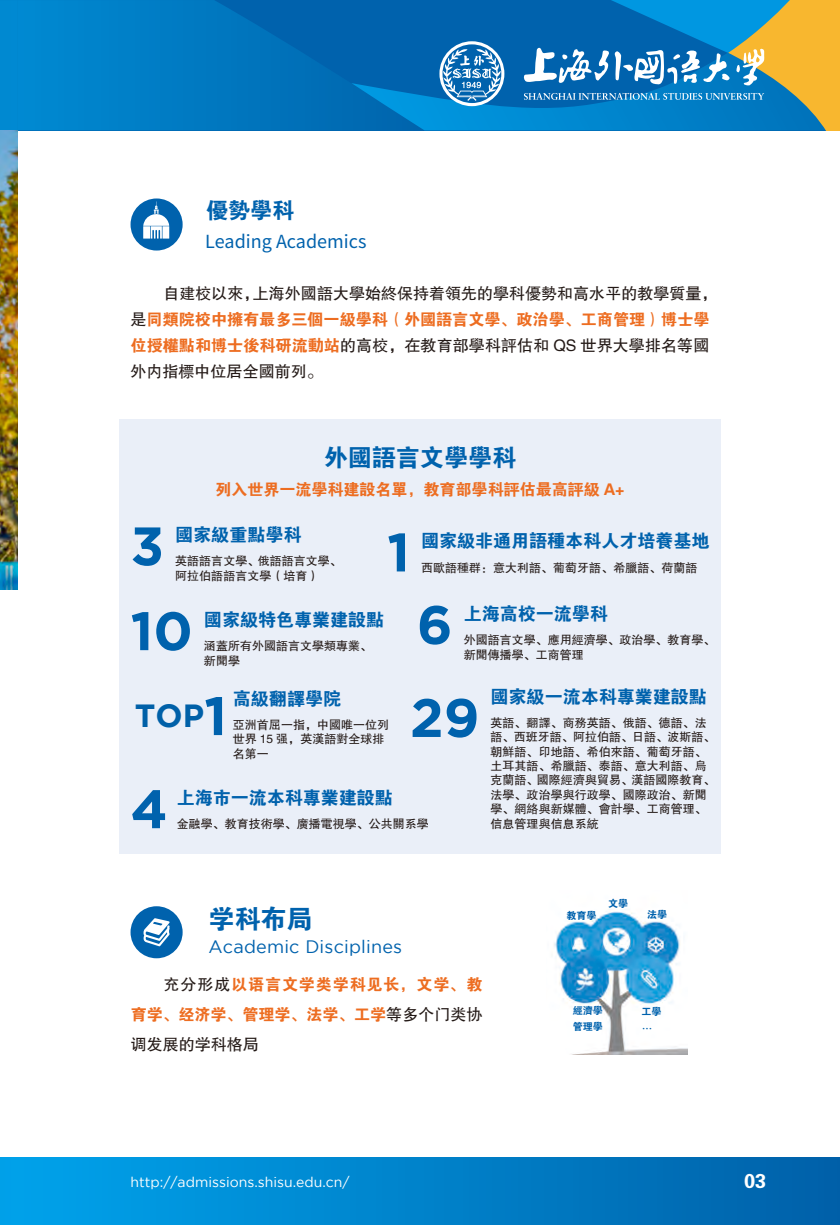
<style>
.page{position:relative;width:840px;height:1225px;background:#fff}
.page>*{position:absolute;margin:0;border:0;box-sizing:border-box;transform-origin:0 0}
.数字{font:700 54px "Gotham";color:#0062ad}
.数字-2{font:700 32px "Gotham";color:#0060a8}
.t1{font:26px "FZDHTJW GB1 0";color:#0062ad}
.t2{font:24px "FZDHTFW GB1 0";color:#0062ad}
.t3{font:22px "FZDHTFW GB1 0";color:#0062ad}
.t4{font:20px "FZDHTJW GB1 0";color:#fff}
.中文_蓝色{font:18px "FZDHTFW GB1 0";color:#0062ad}
.t5{font:18px "Gotham";letter-spacing:.01em;color:#0062ad}
.t6{font:18px "Source Han Sans CN";color:#0062ad}
.t7{font:16px/26px "FZHTFW GB1 0";color:#231916}
.t8{font:16px/30px "FZDHTJW GB1 0";letter-spacing:.055em;color:#ed6d21;text-align:justify}
.t9{font:16px "FZDHTFW GB1 0";color:#ed6d21}
.t10{font:14px "Gotham";color:#fff}
.中文_黑色{font:12px/14.4px "FZHTFW GB1 0";color:#231916}
.t11{font:10px "FZDHTFW GB1 0";color:#0062ad}
.t12{font:10px "FZDHTJW GB1 0";color:#0062ad}
.s1{font-family:"FZDHTFW GB1 0";color:#ed6d21}
.s2{font-size:54px;color:#0062ad}
.s3{font-family:"FZHTJW GB1 0";color:#231916}
</style>
<div class="page">
<div style="left:0;top:1157px;width:17px;height:68px;background:#00a0e9"></div>
<div style="left:17px;top:1157px;width:822px;height:68px;background:linear-gradient(to right,#00a3eb,#0060a9)"></div>
<div style="left:0;top:0;width:17px;height:130px;background:#0089d1"></div>
<svg style="left:17px;top:0;width:314px;height:130px;background:#007ac2"></svg>
<svg style="left:331px;top:0;width:508px;height:130px;background:#2f82ae"></svg>
<img style="left:0;top:130px;width:17px;height:460px">
<div style="left:130px;top:198px;width:52px;height:52px;background:#0062ad;border-radius:50%"></div>
<svg style="left:143px;top:201px;width:26px;height:38px"></svg>
<div style="left:119px;top:418px;width:601px;height:435px;background:#eaeff8"></div>
<div style="left:130px;top:906px;width:52px;height:52px;background:#0062ad;border-radius:50%"></div>
<svg style="left:143px;top:918px;width:27px;height:28px"></svg>
<img style="left:554px;top:909px;width:133px;height:145px">
<p class="t3" style="left:206px;top:198px;width:90px">优势学科</p>
<p class="t6" style="left:205px;top:231px;width:163px">Leading Academics</p>
<p class="t7" style="left:130px;top:280px;width:588px;text-indent:33px">自建校以来，上海外国语大学始终保持着领先的学科优势和高水平的教学质量，是<span class="s1">同类院校中拥有最多三个一级学科（外国语言文学、政治学、工商管理）博士学位授权点和博士后科研流动站</span>的高校，在教育部学科评估和 QS 世界大学排名等国外内指标中位居全国前列。</p>
<p class="t2" style="left:324px;top:444px;width:193px">外国语言文学学科</p>
<p class="t9" style="left:215px;top:480px;width:410px">列入世界一流学科建设名单，教育部学科评估最高评级 A+</p>
<p class="数字" style="left:130px;top:515px;width:35px">3</p>
<p class="中文_蓝色" style="left:175px;top:525px;width:128px">国家级重点学科</p>
<p class="中文_黑色" style="left:175px;top:554px;width:168px">英语语言文学、俄语语言文学、</p>
<p class="中文_黑色" style="left:175px;top:568px;width:146px">阿拉伯语语言文学（培育）</p>
<p class="数字" style="left:387px;top:521px;width:24px">1</p>
<p class="中文_蓝色" style="left:421px;top:531px;width:289px">国家级非通用语种本科人才培养基地</p>
<p class="中文_黑色" style="left:421px;top:560px;width:277px">西欧语种群：意大利语、葡萄牙语、希腊语、荷兰语</p>
<p class="数字" style="left:416px;top:593px;width:37px">6</p>
<p class="中文_蓝色" style="left:463px;top:603px;width:145px">上海高校一流学科</p>
<p class="中文_蓝色" style="left:204px;top:610px;width:181px">国家级特色专业建设点</p>
<p class="中文_黑色" style="left:204px;top:639px;width:169px">涵盖所有外国语言文学类专业、</p>
<p class="中文_黑色" style="left:204px;top:653px;width:37px">新闻学</p>
<p class="数字-2" style="left:135px;top:697px;width:94px">TOP<span class="s2">1</span></p>
<p class="中文_蓝色" style="left:233px;top:688px;width:109px">高级翻译学院</p>
<p class="数字" style="left:130px;top:600px;width:64px">10</p>
<p class="中文_黑色" style="left:463px;top:633px;width:253px">外国语言文学、应用经济学、政治学、教育学、</p>
<p class="中文_黑色" style="left:463px;top:647px;width:121px">新闻传播学、工商管理</p>
<p class="中文_蓝色" style="left:490px;top:686px;width:217px">国家级一流本科专业建设点</p>
<p class="中文_黑色" style="left:490px;top:715px;width:226px">英语、翻译、商务英语、俄语、德语、法语、西班牙语、阿拉伯语、日语、波斯语、朝鲜语、印地语、希伯来语、葡萄牙语、土耳其语、希腊语、泰语、意大利语、乌克兰语、国际经济与贸易、汉语国际教育、法学、政治学与行政学、国际政治、新闻学、网络与新媒体、会计学、工商管理、信息管理与信息系统</p>
<p class="数字" style="left:410px;top:686px;width:71px">29</p>
<p class="中文_黑色" style="left:233px;top:718px;width:157px">亚洲首屈一指，中国唯一位列世界 15 强，英汉语对全球排名第一</p>
<p class="数字" style="left:130px;top:778px;width:39px">4</p>
<p class="中文_蓝色" style="left:177px;top:788px;width:217px">上海市一流本科专业建设点</p>
<p class="中文_黑色" style="left:177px;top:817px;width:253px">金融学、教育技术学、广播电视学、公共关系学</p>
<p class="t1" style="left:208px;top:904px;width:105px">学科布局</p>
<p class="t5" style="left:208px;top:936px;width:195px">Academic Disciplines</p>
<p class="t8" style="left:131px;top:969px;width:353px;text-indent:33px"><span class="s3">充分形成</span>以语言文学类学科见长，文学、教育学、经济学、管理学、法学、工学<span class="s3">等多个门类协调发展的学科格局</span></p>
<p class="t11" style="left:608px;top:898px;width:21px">文学</p>
<p class="t11" style="left:566px;top:909px;width:31px">教育学</p>
<p class="t11" style="left:646px;top:909px;width:21px">法学</p>
<p class="t11" style="left:572px;top:1005px;width:31px">经济学</p>
<p class="t11" style="left:572px;top:1021px;width:31px">管理学</p>
<p class="t11" style="left:641px;top:1005px;width:21px">工学</p>
<p class="t12" style="left:641px;top:1023px;width:11px">…</p>
<p class="t10" style="left:130px;top:1174px;width:220px">http://admissions.shisu.edu.cn/</p>
<h3 class="t4" style="left:743px;top:1169px;width:24px">03</h3>
</div>
